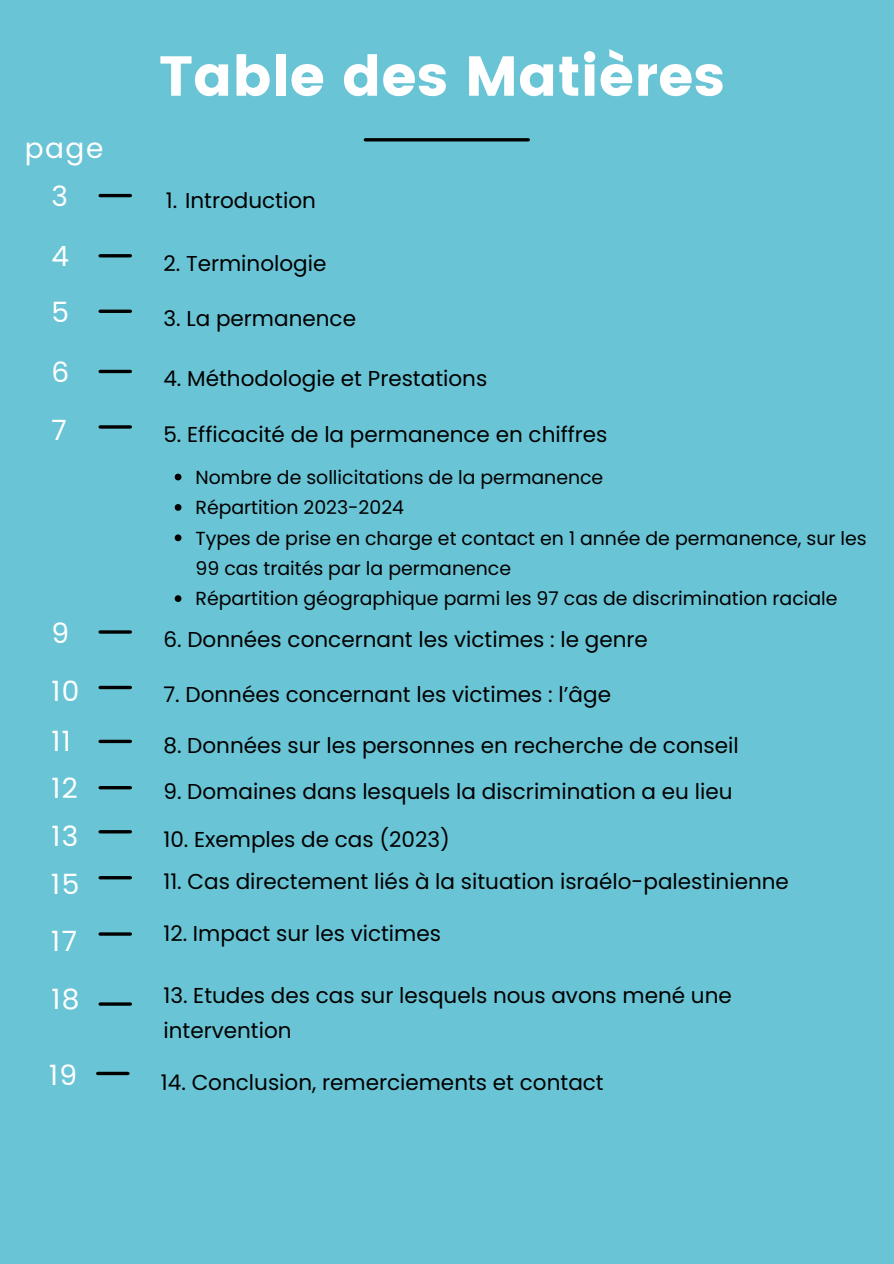
<style>
.page{position:relative;width:894px;height:1264px;background:#fff}
.page>*{position:absolute;margin:0;border:0;box-sizing:border-box;transform-origin:0 0}
.t1{font:56.25px "Poppins";color:#fff}
.t2{font:27.9px "Poppins";letter-spacing:.055em;color:#fff}
.t3{font:21.45px/34.8px "Poppins";color:#000}
.t4{font:18.9px/30.3px "Poppins";color:#000}
</style>
<div class="page">
<div style="left:0;top:0;width:893px;height:1263px;background:#69c4d5"></div>
<hr style="left:365px;top:138px;width:163px;height:3px;background:#000">
<hr style="left:100px;top:194px;width:30px;height:3px;background:#000">
<hr style="left:100px;top:425px;width:30px;height:3px;background:#000">
<svg style="left:100px;top:309px;width:30px;height:4px"></svg>
<svg style="left:100px;top:685px;width:30px;height:4px"></svg>
<hr style="left:100px;top:254px;width:30px;height:3px;background:#000">
<hr style="left:100px;top:630px;width:30px;height:3px;background:#000">
<hr style="left:100px;top:370px;width:30px;height:3px;background:#000">
<svg style="left:175px;top:473px;width:6px;height:7px"></svg>
<svg style="left:175px;top:504px;width:6px;height:7px"></svg>
<svg style="left:175px;top:534px;width:6px;height:7px"></svg>
<svg style="left:175px;top:595px;width:6px;height:7px"></svg>
<svg style="left:100px;top:739px;width:30px;height:4px"></svg>
<hr style="left:100px;top:786px;width:30px;height:3px;background:#000">
<hr style="left:100px;top:830px;width:30px;height:3px;background:#000">
<hr style="left:100px;top:1002px;width:30px;height:3px;background:#000">
<svg style="left:98px;top:1071px;width:30px;height:4px"></svg>
<hr style="left:100px;top:876px;width:30px;height:3px;background:#000">
<hr style="left:100px;top:932px;width:30px;height:3px;background:#000">
<h3 class="t2" style="left:25px;top:128px;width:80px">page</h3>
<p class="t2" style="left:51px;top:177px;width:18px">3</p>
<p class="t2" style="left:51px;top:237px;width:19px">4</p>
<p class="t2" style="left:51px;top:292px;width:19px">5</p>
<p class="t2" style="left:51px;top:352px;width:19px">6</p>
<h3 class="t2" style="left:51px;top:411px;width:17px">7</h3>
<p class="t2" style="left:51px;top:613px;width:19px">9</p>
<h3 class="t2" style="left:51px;top:671px;width:30px">10</h3>
<h1 class="t1" style="left:159px;top:43px;width:567px">Table des Matières</h1>
<h2 class="t3" style="left:166px;top:183px;width:152px">1. Introduction</h2>
<h3 class="t3" style="left:163px;top:246px;width:164px">2. Terminologie</h3>
<p class="t3" style="left:163px;top:301px;width:194px">3. La permanence</p>
<h3 class="t3" style="left:163px;top:361px;width:325px">4. Méthodologie et Prestations</h3>
<p class="t3" style="left:163px;top:417px;width:445px">5. Efficacité de la permanence en chiffres</p>
<p class="t4" style="left:195px;top:462px;width:409px">Nombre de sollicitations de la permanence</p>
<p class="t4" style="left:195px;top:492px;width:210px">Répartition 2023-2024</p>
<h3 class="t4" style="left:195px;top:523px;width:672px">Types de prise en charge et contact en 1 année de permanence, sur les<br>99 cas traités par la permanence</h3>
<p class="t4" style="left:195px;top:583px;width:643px">Répartition géographique parmi les 97 cas de discrimination raciale</p>
<p class="t3" style="left:163px;top:622px;width:486px">6. Données concernant les victimes : le genre</p>
<p class="t3" style="left:163px;top:677px;width:449px">7. Données concernant les victimes : l’âge</p>
<p class="t2" style="left:51px;top:722px;width:21px">11</p>
<h3 class="t3" style="left:163px;top:728px;width:576px">8. Données sur les personnes en recherche de conseil</h3>
<p class="t2" style="left:51px;top:768px;width:28px">12</p>
<h3 class="t3" style="left:163px;top:774px;width:570px">9. Domaines dans lesquels la discrimination a eu lieu</h3>
<p class="t2" style="left:51px;top:816px;width:28px">13</p>
<h3 class="t3" style="left:163px;top:822px;width:288px">10. Exemples de cas (2023)</h3>
<p class="t2" style="left:51px;top:864px;width:30px">15</p>
<h3 class="t3" style="left:163px;top:863px;width:627px">11. Cas directement liés à la situation israélo-palestinienne</h3>
<p class="t2" style="left:51px;top:921px;width:27px">17</p>
<p class="t3" style="left:163px;top:916px;width:279px">12. Impact sur les victimes</p>
<h3 class="t2" style="left:51px;top:979px;width:30px">18</h3>
<h3 class="t2" style="left:49px;top:1055px;width:30px">19</h3>
<h3 class="t3" style="left:163px;top:978px;width:569px">13. Etudes des cas sur lesquels nous avons mené une intervention</h3>
<p class="t3" style="left:161px;top:1064px;width:444px">14. Conclusion, remerciements et contact</p>
</div>
